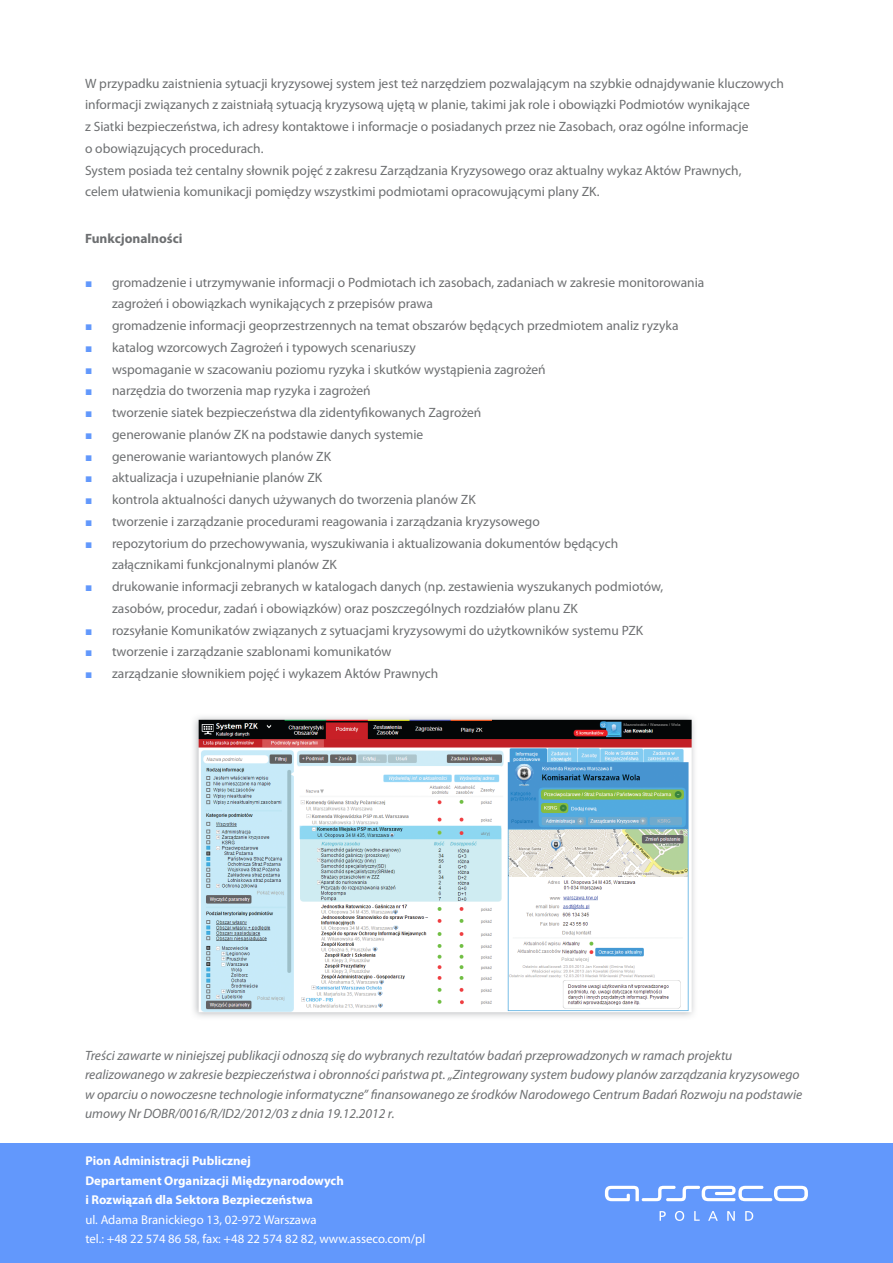
<style>
.page{position:relative;width:893px;height:1263px;background:#fff}
.page>*{position:absolute;margin:0;border:0;box-sizing:border-box;transform-origin:0 0}
.t1{font:13.5px/21.8px "Myriad Pro";color:#6d6f71}
.t2{font:italic 13.5px/19.5px "Myriad Pro";color:#6d6f71}
.t3{font:700 13.5px "Myriad Pro";color:#6d6f71}
.t4{font:700 12.75px/19.5px "Myriad Pro";color:#fff}
.t5{font:12.75px/19.5px "Myriad Pro";color:#fff}
.s1{font-family:"Franklin Gothic";font-weight:500;font-size:12px;color:#6298fc}
</style>
<div class="page">
<img style="left:193px;top:717px;width:502px;height:300px">
<div style="left:0;top:1143px;width:893px;height:120px;background:#6298fc"></div>
<svg style="left:605px;top:1186px;width:203px;height:15px"></svg>
<svg style="left:660px;top:1211px;width:6px;height:10px"></svg>
<svg style="left:675px;top:1211px;width:9px;height:10px"></svg>
<svg style="left:694px;top:1211px;width:6px;height:10px"></svg>
<svg style="left:708px;top:1211px;width:10px;height:10px"></svg>
<svg style="left:727px;top:1211px;width:8px;height:10px"></svg>
<svg style="left:745px;top:1211px;width:8px;height:10px"></svg>
<p class="t1" style="left:85px;top:72px;width:700px">W przypadku zaistnienia sytuacji kryzysowej system jest też narzędziem pozwalającym na szybkie odnajdywanie kluczowych informacji związanych z zaistniałą sytuacją kryzysową ujętą w planie, takimi jak role i obowiązki Podmiotów wynikające<br>z Siatki bezpieczeństwa, ich adresy kontaktowe i informacje o posiadanych przez nie Zasobach, oraz ogólne informacje<br>o obowiązujących procedurach.<br>System posiada też centalny słownik pojęć z zakresu Zarządzania Kryzysowego oraz aktualny wykaz Aktów Prawnych,<br>celem ułatwienia komunikacji pomiędzy wszystkimi podmiotami opracowującymi plany ZK.</p>
<p class="t3" style="left:85px;top:230px;width:99px">Funkcjonalności</p>
<p class="t1" style="left:112px;top:271px;width:594px;text-indent:-27px"><span class="s1">■</span> gromadzenie i utrzymywanie informacji o Podmiotach ich zasobach, zadaniach w zakresie monitorowania zagrożeń i obowiązkach wynikających z przepisów prawa</p>
<p class="t1" style="left:85px;top:314px;width:595px"><span class="s1">■</span> gromadzenie informacji geoprzestrzennych na temat obszarów będących przedmiotem analiz ryzyka</p>
<p class="t1" style="left:85px;top:336px;width:332px"><span class="s1">■</span> katalog wzorcowych Zagrożeń i typowych scenariuszy</p>
<p class="t1" style="left:85px;top:358px;width:462px"><span class="s1">■</span> wspomaganie w szacowaniu poziomu ryzyka i skutków wystąpienia zagrożeń</p>
<p class="t1" style="left:85px;top:380px;width:287px"><span class="s1">■</span> narzędzia do tworzenia map ryzyka i zagrożeń</p>
<p class="t1" style="left:85px;top:401px;width:398px"><span class="s1">■</span> tworzenie siatek bezpieczeństwa dla zidentyfikowanych Zagrożeń</p>
<p class="t1" style="left:85px;top:423px;width:340px"><span class="s1">■</span> generowanie planów ZK na podstawie danych systemie</p>
<p class="t1" style="left:85px;top:445px;width:247px"><span class="s1">■</span> generowanie wariantowych planów ZK</p>
<p class="t1" style="left:85px;top:467px;width:239px"><span class="s1">■</span> aktualizacja i uzupełnianie planów ZK</p>
<p class="t1" style="left:85px;top:488px;width:392px"><span class="s1">■</span> kontrola aktualności danych używanych do tworzenia planów ZK</p>
<p class="t1" style="left:85px;top:510px;width:456px"><span class="s1">■</span> tworzenie i zarządzanie procedurami reagowania i zarządzania kryzysowego</p>
<p class="t1" style="left:112px;top:532px;width:508px;text-indent:-27px"><span class="s1">■</span> repozytorium do przechowywania, wyszukiwania i aktualizowania dokumentów będących załącznikami funkcjonalnymi planów ZK</p>
<p class="t1" style="left:112px;top:575px;width:553px;text-indent:-27px"><span class="s1">■</span> drukowanie informacji zebranych w katalogach danych (np. zestawienia wyszukanych podmiotów, zasobów, procedur, zadań i obowiązków) oraz poszczególnych rozdziałów planu ZK</p>
<p class="t1" style="left:85px;top:619px;width:560px"><span class="s1">■</span> rozsyłanie Komunikatów związanych z sytuacjami kryzysowymi do użytkowników systemu PZK</p>
<p class="t1" style="left:85px;top:641px;width:308px"><span class="s1">■</span> tworzenie i zarządzanie szablonami komunikatów</p>
<p class="t1" style="left:85px;top:662px;width:355px"><span class="s1">■</span> zarządzanie słownikiem pojęć i wykazem Aktów Prawnych</p>
<p class="t2" style="left:85px;top:1045px;width:719px">Treści zawarte w niniejszej publikacji odnoszą się do wybranych rezultatów badań przeprowadzonych w ramach projektu realizowanego w zakresie bezpieczeństwa i obronności państwa pt. „Zintegrowany system budowy planów zarządzania kryzysowego w oparciu o nowoczesne technologie informatyczne” finansowanego ze środków Narodowego Centrum Badań Rozwoju na podstawie umowy Nr DOBR/0016/R/ID2/2012/03 z dnia 19.12.2012 r.</p>
<p class="t4" style="left:85px;top:1151px;width:260px">Pion Administracji Publicznej<br>Departament Organizacji Międzynarodowych i Rozwiązań dla Sektora Bezpieczeństwa</p>
<p class="t5" style="left:85px;top:1209px;width:342px">ul. Adama Branickiego 13, 02-972 Warszawa<br>tel.: +48 22 574 86 58, fax: +48 22 574 82 82, www.asseco.com/pl</p>
</div>
